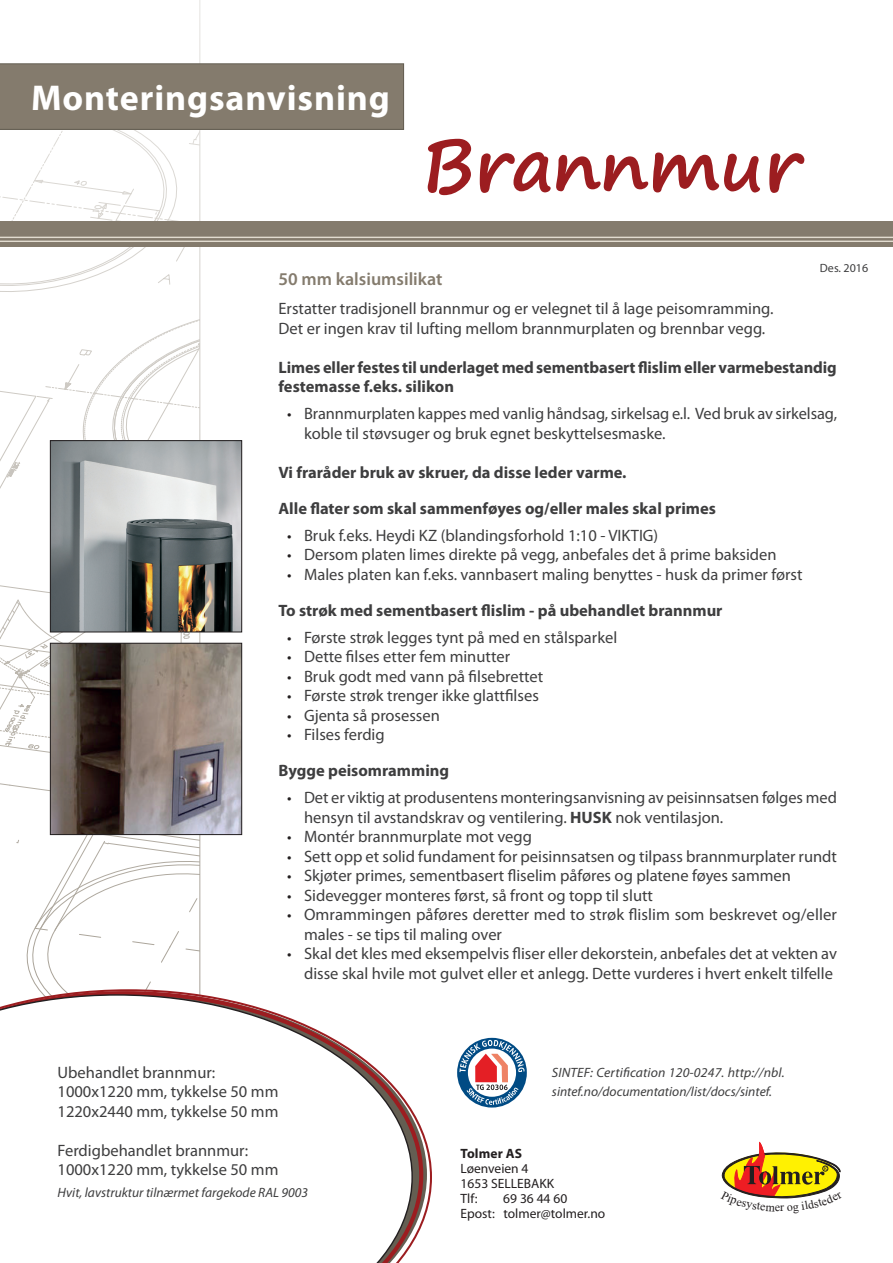
<style>
.page{position:relative;width:893px;height:1263px;background:#fff}
.page>*{position:absolute;margin:0;border:0;box-sizing:border-box;transform-origin:0 0}
.t1{font:700 72px "Segoe Print";color:#9c1d20}
.t2{font:700 36px "Myriad Pro";letter-spacing:.025em;color:#fff}
.t3{font:600 18px "Myriad Pro";color:#847b6d}
.t4{font:16.5px/19.5px "Myriad Pro";color:#3e3e3f}
.t5{font:700 16.5px/36px "Myriad Pro";color:#3e3e3f}
.t6{font:italic 13.5px/19.5px "Myriad Pro";color:#3e3e3f}
.t7{font:13.5px/15px "Myriad Pro";color:#231f20}
.t8{font:700 13.5px "Myriad Pro";letter-spacing:.01em;color:#231f20}
.t9{font:12px "Myriad Pro";color:#3e3e3f}
.t10{font:11.85px "David";color:#231f20}
.s1{font-size:15.75px;color:#231f20}
.s2{font-weight:700}
.s3{font-weight:400;font-size:15.75px;color:#231f20}
.s4{font-weight:400}
</style>
<div class="page">
<div style="left:0;top:221px;width:893px;height:26px;background:#847b6d"></div>
<hr style="left:0;top:237px;width:893px;height:1px;background:#e2dcd0">
<hr style="left:0;top:241px;width:893px;height:1px;background:#e2dcd0">
<svg style="left:0;top:11px;width:404px;height:978px"></svg>
<img style="left:52px;top:442px;width:188px;height:188px">
<div style="left:50px;top:440px;width:192px;height:192px;border:1px solid #231f20"></div>
<img style="left:52px;top:645px;width:188px;height:188px">
<div style="left:50px;top:643px;width:192px;height:192px;border:1px solid #231f20"></div>
<svg style="left:0;top:989px;width:432px;height:274px"></svg>
<svg style="left:457px;top:1038px;width:70px;height:69px"></svg>
<svg style="left:459px;top:1040px;width:65px;height:65px"></svg>
<svg style="left:721px;top:1141px;width:120px;height:58px"></svg>
<h2 class="t2" style="left:31px;top:74px;width:360px">Monteringsanvisning</h2>
<h1 class="t1" style="left:422px;top:99px;width:380px">Brannmur</h1>
<p class="t3" style="left:279px;top:268px;width:166px">50 mm kalsiumsilikat</p>
<p class="t9" style="left:820px;top:260px;width:50px">Des. 2016</p>
<p class="t4" style="left:279px;top:298px;width:497px">Erstatter tradisjonell brannmur og er velegnet til å lage peisomramming.<br>Det er ingen krav til lufting mellom brannmurplaten og brennbar vegg.</p>
<p class="t5" style="left:279px;top:357px;width:560px;line-height:19.5px">Limes eller festes til underlaget med sementbasert flislim eller varmebestandig festemasse f.eks. silikon</p>
<p class="t4" style="left:304px;top:403px;width:535px;text-indent:-17px"><span class="s1">•</span> Brannmurplaten kappes med vanlig håndsag, sirkelsag e.l. Ved bruk av sirkelsag, koble til støvsuger og bruk egnet beskyttelsesmaske.</p>
<p class="t5" style="left:279px;top:453px;width:439px">Vi fraråder bruk av skruer, da disse leder varme.<br>Alle flater som skal sammenføyes og/eller males skal primes</p>
<p class="t4" style="left:287px;top:525px;width:373px"><span class="s1">•</span> Bruk f.eks. Heydi KZ (blandingsforhold 1:10 - VIKTIG)</p>
<p class="t4" style="left:287px;top:544px;width:491px"><span class="s1">•</span> Dersom platen limes direkte på vegg, anbefales det å prime baksiden</p>
<p class="t4" style="left:279px;top:556px;width:525px;line-height:36px;text-indent:9px"><span class="s1">•</span> Males platen kan f.eks. vannbasert maling benyttes - husk da primer først<br><span class="s2">To strøk med sementbasert flislim - på ubehandlet brannmur</span></p>
<p class="t4" style="left:287px;top:627px;width:332px"><span class="s1">•</span> Første strøk legges tynt på med en stålsparkel</p>
<p class="t4" style="left:287px;top:646px;width:225px"><span class="s1">•</span> Dette filses etter fem minutter</p>
<p class="t4" style="left:287px;top:666px;width:258px"><span class="s1">•</span> Bruk godt med vann på filsebrettet</p>
<p class="t4" style="left:287px;top:685px;width:253px"><span class="s1">•</span> Første strøk trenger ikke glattfilses</p>
<p class="t4" style="left:287px;top:705px;width:154px"><span class="s1">•</span> Gjenta så prosessen</p>
<p class="t5" style="left:279px;top:716px;width:172px;text-indent:9px"><span class="s3">•</span> <span class="s4">Filses ferdig<br></span>Bygge peisomramming</p>
<p class="t4" style="left:304px;top:787px;width:534px;text-indent:-17px"><span class="s1">•</span> Det er viktig at produsentens monteringsanvisning av peisinnsatsen følges med hensyn til avstandskrav og ventilering. <span class="s2">HUSK</span> nok ventilasjon.</p>
<p class="t4" style="left:287px;top:826px;width:246px"><span class="s1">•</span> Montér brannmurplate mot vegg</p>
<p class="t4" style="left:287px;top:846px;width:551px"><span class="s1">•</span> Sett opp et solid fundament for peisinnsatsen og tilpass brannmurplater rundt</p>
<p class="t4" style="left:287px;top:865px;width:505px"><span class="s1">•</span> Skjøter primes, sementbasert fliselim påføres og platene føyes sammen</p>
<p class="t4" style="left:287px;top:885px;width:367px"><span class="s1">•</span> Sidevegger monteres først, så front og topp til slutt</p>
<p class="t4" style="left:304px;top:904px;width:534px;text-indent:-17px"><span class="s1">•</span> Omrammingen påføres deretter med to strøk flislim som beskrevet og/eller males - se tips til maling over</p>
<p class="t4" style="left:287px;top:943px;width:551px;text-align:right"><span class="s1">•</span> Skal det kles med eksempelvis fliser eller dekorstein, anbefales det at vekten av disse skal hvile mot gulvet eller et anlegg. Dette vurderes i hvert enkelt tilfelle</p>
<p class="t4" style="left:58px;top:1062px;width:222px">Ubehandlet brannmur:<br>1000x1220 mm, tykkelse 50 mm<br>1220x2440 mm, tykkelse 50 mm</p>
<p class="t4" style="left:58px;top:1140px;width:222px">Ferdigbehandlet brannmur:<br>1000x1220 mm, tykkelse 50 mm</p>
<p class="t6" style="left:58px;top:1182px;width:252px">Hvit, lavstruktur tilnærmet fargekode RAL 9003</p>
<p class="t6" style="left:552px;top:1062px;width:234px">SINTEF: Certification 120-0247. http://nbl. sintef.no/documentation/list/docs/sintef.</p>
<p class="t8" style="left:461px;top:1145px;width:63px">Tolmer AS</p>
<p class="t7" style="left:461px;top:1161px;width:95px">Løenveien 4<br>1653 SELLEBAKK<br>Tlf:</p>
<p class="t7" style="left:461px;top:1191px;width:146px;text-align:center">69 36 44 60<br>Epost: tolmer@tolmer.no</p>
<p class="t10" style="left:780px;top:1202px;width:5px">r</p>
</div>
